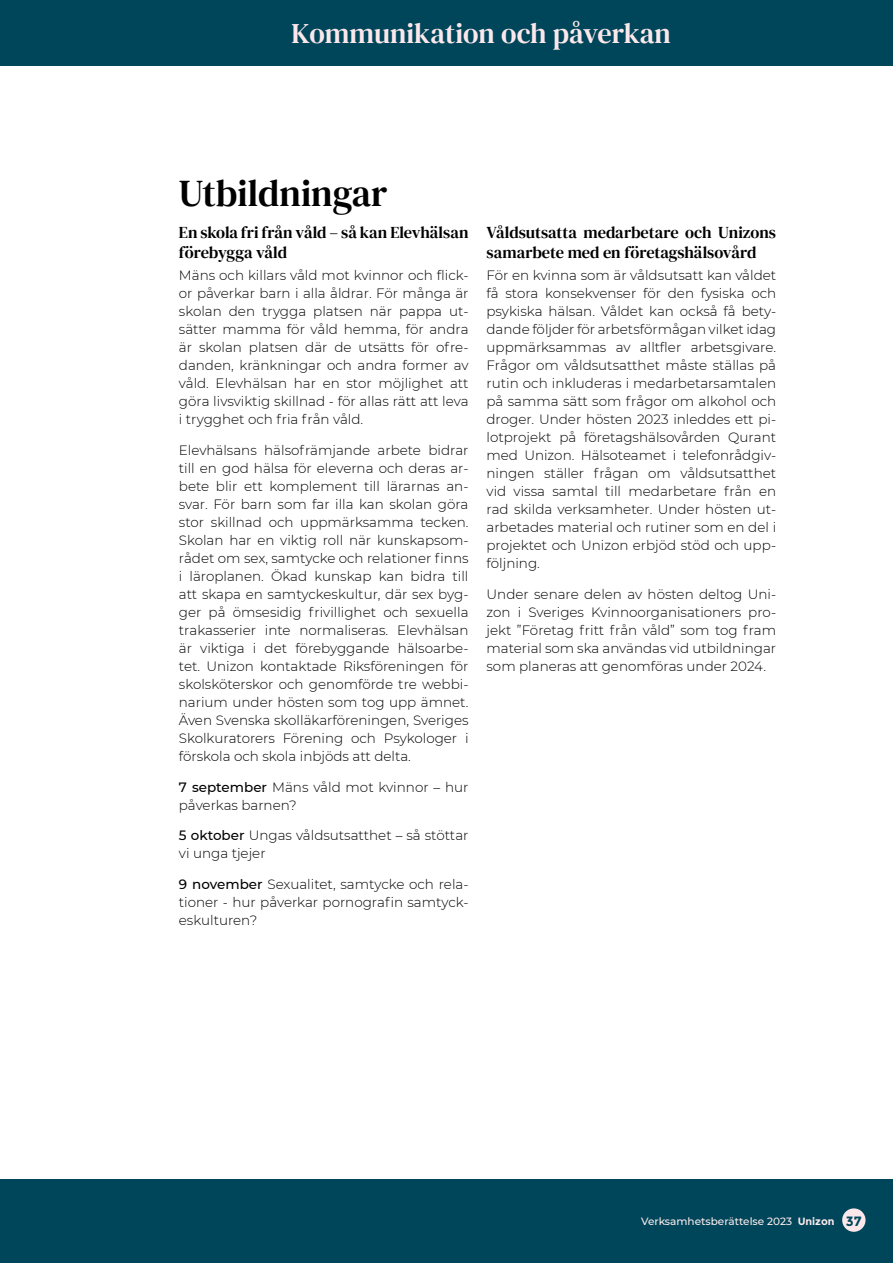
<style>
.page{position:relative;width:893px;height:1263px;background:#fff}
.page>*{position:absolute;margin:0;border:0;box-sizing:border-box;transform-origin:0 0}
.t1{font:37.5px "DM Serif Text";color:#000}
.t2{font:28.5px "DM Serif Text";color:#fce8eb}
.t3{font:16.5px/19.5px "DM Serif Text";letter-spacing:-.005em;color:#000}
.t4{font:300 13.5px/18px "Montserrat";color:#000;text-align:justify}
.t5{font:500 10.5px "Montserrat";color:#fdecee}
.s1{font-weight:500}
.s2{font-weight:700}
.s3{font-weight:700;font-size:13.5px;color:#00465a}
</style>
<div class="page">
<div style="left:0;top:0;width:893px;height:66px;background:#00465a"></div>
<div style="left:0;top:1179px;width:893px;height:84px;background:#00465a"></div>
<div style="left:842px;top:1208px;width:23px;height:24px;background:#fce8eb;border-radius:50%"></div>
<h2 class="t2" style="left:292px;top:17px;width:381px">Kommunikation och påverkan</h2>
<h1 class="t1" style="left:179px;top:172px;width:210px">Utbildningar</h1>
<p class="t3" style="left:179px;top:223px;width:291px">En skola fri från våld – så kan Elevhälsan förebygga våld</p>
<p class="t4" style="left:179px;top:266px;width:291px">Mäns och killars våld mot kvinnor och flick&shy;or påverkar barn i alla åldrar. För många är skolan den trygga platsen när pappa ut&shy;sätter mamma för våld hemma, för andra är skolan platsen där de utsätts för ofre&shy;danden, kränkningar och andra former av våld. Elevhälsan har en stor möjlighet att göra livsviktig skillnad - för allas rätt att leva i trygghet och fria från våld.</p>
<p class="t4" style="left:179px;top:441px;width:291px">Elevhälsans hälsofrämjande arbete bidrar till en god hälsa för eleverna och deras ar&shy;bete blir ett komplement till lärarnas an&shy;svar. För barn som far illa kan skolan göra stor skillnad och uppmärksamma tecken.<br>Skolan har en viktig roll när kunskapsom&shy;rådet om sex, samtycke och relationer finns i läroplanen. Ökad kunskap kan bidra till att skapa en samtyckeskultur, där sex byg&shy;ger på ömsesidig frivillighet och sexuella trakasserier inte normaliseras. Elevhälsan är viktiga i det förebyggande hälsoarbe&shy;tet. Unizon kontaktade Riksföreningen för skolsköterskor och genomförde tre webbi&shy;narium under hösten som tog upp ämnet.<br>Även Svenska skolläkarföreningen, Sveriges Skolkuratorers Förening och Psykologer i förskola och skola inbjöds att delta.</p>
<p class="t4" style="left:179px;top:777px;width:291px"><span class="s1">7 september</span> Mäns våld mot kvinnor – hur påverkas barnen?</p>
<p class="t4" style="left:179px;top:826px;width:291px"><span class="s1">5 oktober</span> Ungas våldsutsatthet – så stöttar vi unga tjejer</p>
<p class="t4" style="left:179px;top:875px;width:291px"><span class="s1">9 november</span> Sexualitet, samtycke och rela&shy;tioner - hur påverkar pornografin samtyck&shy;eskulturen?</p>
<p class="t3" style="left:486px;top:223px;width:291px">Våldsutsatta medarbetare och Unizons samarbete med en företagshälsovård</p>
<p class="t4" style="left:486px;top:266px;width:291px">För en kvinna som är våldsutsatt kan våldet få stora konsekvenser för den fysiska och psykiska hälsan. Våldet kan också få bety&shy;dande följder för arbetsförmågan vilket idag uppmärksammas av alltfler arbetsgivare.<br>Frågor om våldsutsatthet måste ställas på rutin och inkluderas i medarbetarsamtalen på samma sätt som frågor om alkohol och droger. Under hösten 2023 inleddes ett pi&shy;lotprojekt på företagshälsovården Qurant med Unizon. Hälsoteamet i telefonrådgiv&shy;ningen ställer frågan om våldsutsatthet vid vissa samtal till medarbetare från en rad skilda verksamheter. Under hösten ut&shy;arbetades material och rutiner som en del i projektet och Unizon erbjöd stöd och upp&shy;följning.</p>
<p class="t4" style="left:486px;top:585px;width:291px">Under senare delen av hösten deltog Uni&shy;zon i Sveriges Kvinnoorganisationers pro&shy;jekt ”Företag fritt från våld” som tog fram material som ska användas vid utbildningar som planeras att genomföras under 2024.</p>
<p class="t5" style="left:641px;top:1214px;width:222px">Verksamhetsberättelse 2023 <span class="s2">Unizon</span> <span class="s3">37</span></p>
</div>
